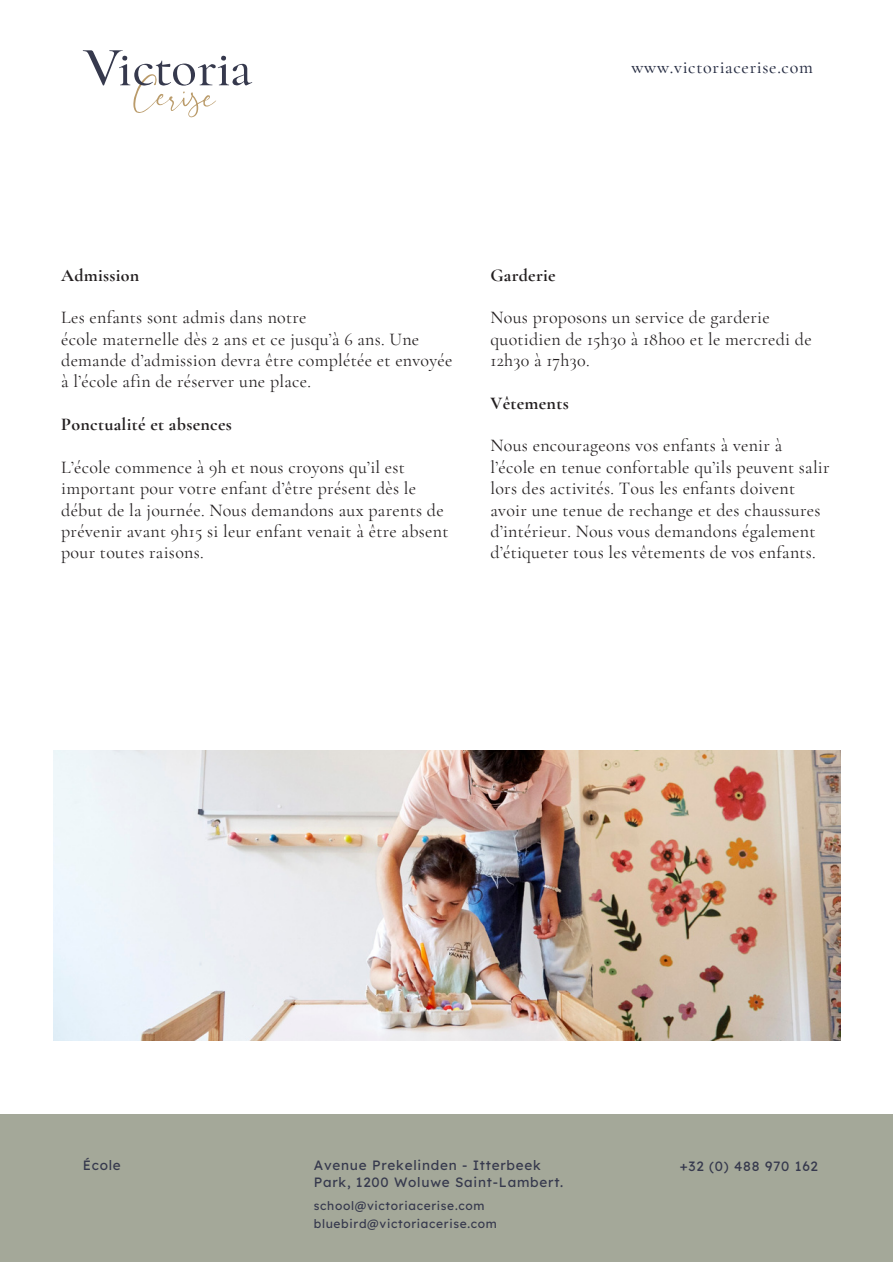
<style>
.page{position:relative;width:893px;height:1264px;background:#fff}
.page>*{position:absolute;margin:0;border:0;box-sizing:border-box;transform-origin:0 0}
.t1{font:18px/21.3px "Cormorant Garamond";letter-spacing:.015em;color:#231f20}
.t2{font:700 18px "Cormorant Garamond";letter-spacing:.015em;color:#231f20}
.t3{font:500 18px "Cormorant Garamond";letter-spacing:.04em;color:#252b41}
.t4{font:13.5px/16.8px "Lexend";letter-spacing:.055em;color:#36394d}
.t5{font:12px/18px "Lexend";letter-spacing:.055em;color:#36394d}
</style>
<div class="page">
<div style="left:0;top:1114px;width:892px;height:148px;background:#a4a899"></div>
<svg style="left:83px;top:50px;width:169px;height:67px"></svg>
<img style="left:54px;top:750px;width:786px;height:290px">
<p class="t3" style="left:631px;top:56px;width:183px">www.victoriacerise.com</p>
<p class="t2" style="left:61px;top:264px;width:80px">Admission</p>
<p class="t1" style="left:61px;top:307px;width:247px">Les enfants sont admis dans notre</p>
<p class="t1" style="left:61px;top:328px;width:393px">école maternelle dès 2 ans et ce jusqu’à 6 ans. Une demande d’admission devra être complétée et envoyée à l’école afin de réserver une place.</p>
<p class="t2" style="left:61px;top:413px;width:172px">Ponctualité et absences</p>
<p class="t1" style="left:61px;top:456px;width:389px">L’école commence à 9h et nous croyons qu’il est important pour votre enfant d’être présent dès le début de la journée. Nous demandons aux parents de prévenir avant 9h15 si leur enfant venait à être absent pour toutes raisons.</p>
<p class="t2" style="left:490px;top:264px;width:67px">Garderie</p>
<p class="t1" style="left:490px;top:307px;width:323px">Nous proposons un service de garderie quotidien de 15h30 à 18h00 et le mercredi de<br>12h30 à 17h30.</p>
<p class="t2" style="left:490px;top:392px;width:80px">Vêtements</p>
<p class="t1" style="left:490px;top:435px;width:340px">Nous encourageons vos enfants à venir à l’école en tenue confortable qu’ils peuvent salir lors des activités. Tous les enfants doivent avoir une tenue de rechange et des chaussures d’intérieur. Nous vous demandons également d’étiqueter tous les vêtements de vos enfants.</p>
<p class="t4" style="left:83px;top:1156px;width:40px">École</p>
<p class="t4" style="left:314px;top:1156px;width:251px">Avenue Prekelinden - Itterbeek<br>Park, 1200 Woluwe Saint-Lambert.</p>
<p class="t4" style="left:679px;top:1157px;width:140px">+32 (0) 488 970 162</p>
<p class="t5" style="left:314px;top:1196px;width:185px">school@victoriacerise.com bluebird@victoriacerise.com</p>
</div>
